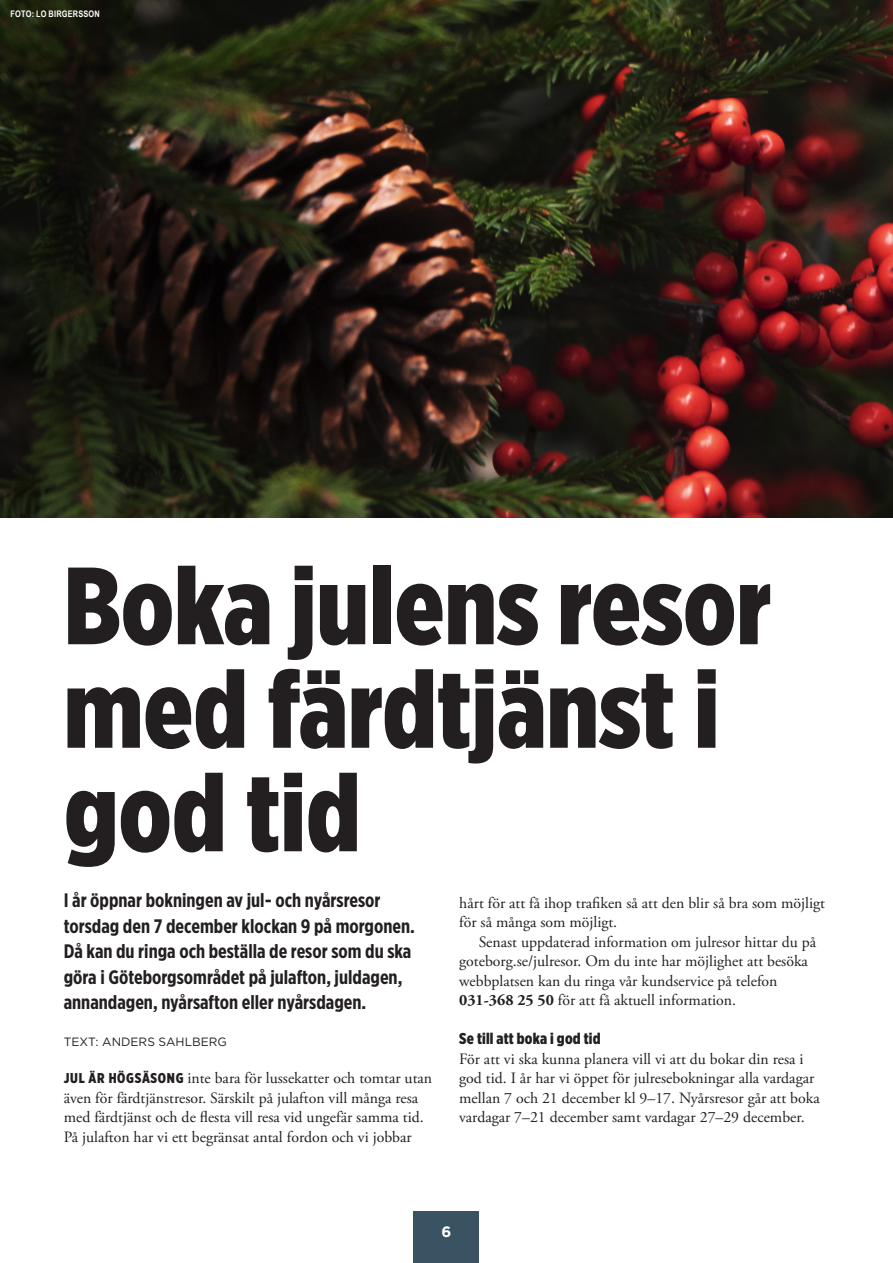
<style>
.page{position:relative;width:893px;height:1263px;background:#fff}
.page>*{position:absolute;margin:0;border:0;box-sizing:border-box;transform-origin:0 0}
.Rubrik_1{font:900 109.5px/103.5px "Gotham X Narrow";color:#231f20}
.Ingress{font:700 19.5px/25.5px "Gotham X Narrow";color:#231f20}
.Brödtext_mellisingång{font:15.75px/19.5px "Adobe Garamond Pro";color:#231f20}
.Brödtext_utan_avstavning_högerställd{font:15.75px/19.5px "Adobe Garamond Pro";color:#231f20}
.Brödtext_med_indrag{font:15.75px/19.5px "Adobe Garamond Pro";color:#231f20}
.Mellanrubrik{font:900 15.75px "Gotham X Narrow";letter-spacing:.01em;color:#231f20}
.Vinjett{font:700 15px "Gotham";color:#fff}
.t1{font:12px "Gotham";color:#231f20}
.Foto__litet{font:700 9px "Arial Narrow";letter-spacing:.02em;color:#fff}
.s1{font-weight:700}
.s2{font-family:"Gotham X Narrow";font-weight:900;font-size:14.25px}
</style>
<div class="page">
<img style="left:0;top:0;width:893px;height:518px">
<div style="left:414px;top:1212px;width:65px;height:51px;background:#395362"></div>
<p class="Foto__litet" style="left:11px;top:7px;width:91px">FOTO: LO BIRGERSSON</p>
<p class="Rubrik_1" style="left:64px;top:553px;width:709px">Boka julens resor med färdtjänst i god tid</p>
<p class="Ingress" style="left:64px;top:887px;width:353px">I år öppnar bokningen av jul- och nyårsresor torsdag den 7 december klockan 9 på morgonen.<br>Då kan du ringa och beställa de resor som du ska göra i Göteborgsområdet på julafton, juldagen, annandagen, nyårsafton eller nyårsdagen.</p>
<p class="Brödtext_mellisingång" style="left:459px;top:893px;width:367px">hårt för att få ihop trafiken så att den blir så bra som möjligt för så många som möjligt.</p>
<p class="Brödtext_med_indrag" style="left:459px;top:932px;width:358px;text-indent:19px">Senast uppdaterad information om julresor hittar du på goteborg.se/julresor. Om du inte har möjlighet att besöka webbplatsen kan du ringa vår kundservice på telefon <span class="s1">031-368 25 50</span> för att få aktuell information.</p>
<p class="Mellanrubrik" style="left:459px;top:1029px;width:143px">Se till att boka i god tid</p>
<p class="Brödtext_utan_avstavning_högerställd" style="left:459px;top:1049px;width:362px">För att vi ska kunna planera vill vi att du bokar din resa i god tid. I år har vi öppet för julresebokningar alla vardagar mellan 7 och 21 december kl 9–17. Nyårsresor går att boka vardagar 7–21 december samt vardagar 27–29 december.</p>
<p class="t1" style="left:64px;top:1033px;width:165px">TEXT: ANDERS SAHLBERG</p>
<p class="Brödtext_mellisingång" style="left:64px;top:1069px;width:370px"><span class="s2">JUL ÄR HÖGSÄSONG</span> inte bara för lussekatter och tomtar utan även för färdtjänstresor. Särskilt på julafton vill många resa med färdtjänst och de flesta vill resa vid ungefär samma tid.<br>På julafton har vi ett begränsat antal fordon och vi jobbar</p>
<p class="Vinjett" style="left:441px;top:1221px;width:11px">6</p>
</div>
